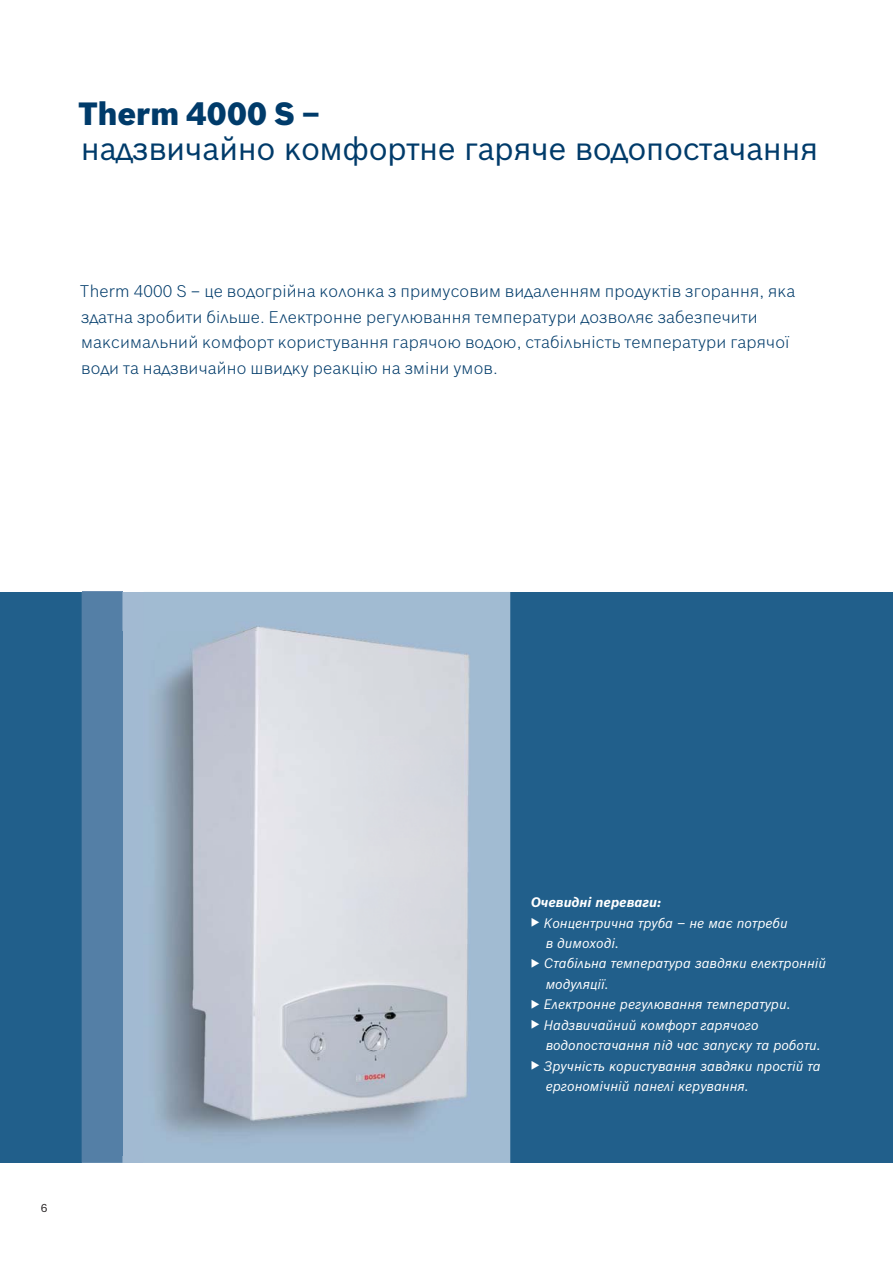
<style>
.page{position:relative;width:893px;height:1263px;background:#fff}
.page>*{position:absolute;margin:0;border:0;box-sizing:border-box;transform-origin:0 0}
.t1{font:31.5px/35.7px "Bosch Sans Cyrillic";letter-spacing:-.015em;color:#003b6a}
.t2{font:300 16.5px/25.5px "Bosch Sans Cyrillic";letter-spacing:.01em;color:#003b6a}
.t3{font:italic 13.5px/20.4px "Bosch Sans Cyrillic";color:#fff}
.t4{font:italic 700 13.5px "Bosch Sans Cyrillic";color:#fff}
.t5{font:11.25px "Bosch Sans Cyrillic";color:#231f20}
.s1{font-weight:900}
.s2{font-weight:700}
</style>
<div class="page">
<div style="left:0;top:592px;width:82px;height:571px;background:#215f8b"></div>
<div style="left:510px;top:592px;width:383px;height:571px;background:#215f8b"></div>
<div style="left:82px;top:592px;width:40px;height:571px;background:#547fa6"></div>
<img style="left:94px;top:632px;width:50px;height:523px">
<img style="left:144px;top:592px;width:366px;height:571px">
<h1 class="t1" style="left:79px;top:97px;width:741px"><span class="s1">Therm 4000 S</span> <span class="s2">–<br></span>надзвичайно комфортне гаряче водопостачання</h1>
<p class="t2" style="left:80px;top:279px;width:717px">Therm 4000 S – це водогрійна колонка з примусовим видаленням продуктів згорання, яка здатна зробити більше. Електронне регулювання температури дозволяє забезпечити максимальний комфорт користування гарячою водою, стабільність температури гарячої води та надзвичайно швидку реакцію на зміни умов.</p>
<p class="t5" style="left:41px;top:1203px;width:8px">6</p>
<p class="t4" style="left:531px;top:896px;width:132px">Очевидні переваги:</p>
<p class="t3" style="left:544px;top:913px;width:284px">Концентрична труба – не має потреби<br>в димоході.<br>Стабільна температура завдяки електронній модуляції.<br>Електронне регулювання температури.<br>Надзвичайний комфорт гарячого водопостачання під час запуску та роботи.<br>Зручність користування завдяки простій та ергономічній панелі керування.</p>
</div>
